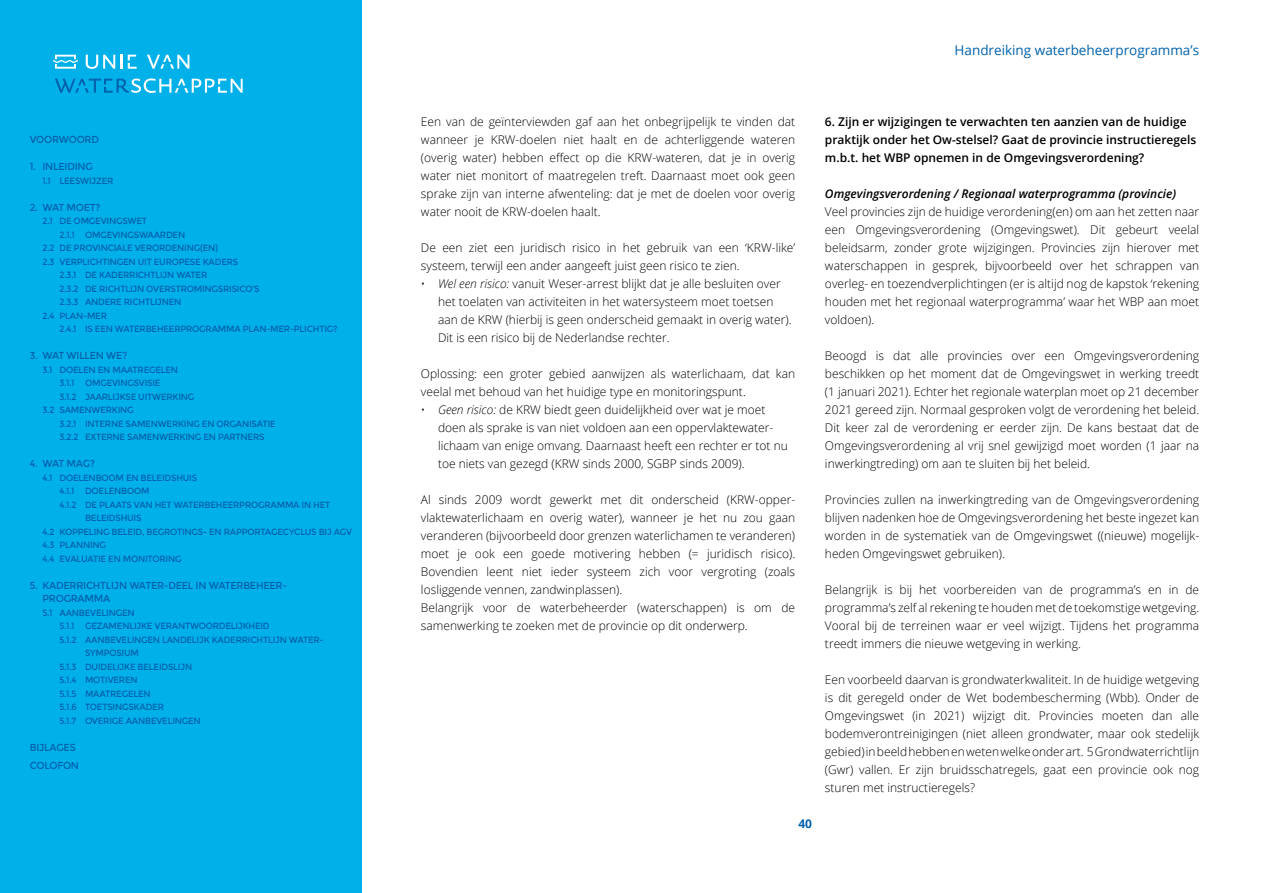
<style>
.page{position:relative;width:1263px;height:893px;background:#fff}
.page>*{position:absolute;margin:0;border:0;box-sizing:border-box;transform-origin:0 0}
.t1{font:13.5px "Open Sans";color:#0062ad}
.Leestekst{font:300 12px/18px "Open Sans";color:#000;text-align:justify}
.H3_voor_128851{font:600 12px/18px "Open Sans";color:#000}
.t2{font:italic 600 12px "Open Sans";color:#000}
.t3{font:700 12px "Open Sans";color:#0062ad}
.t4{font:10.2px/13.5px "Montserrat";letter-spacing:-.025em;color:#0062ad;scale:.96 1}
.t5{font:9px "Montserrat";letter-spacing:-.025em;color:#0062ad;scale:.96 1}
.s1{font-style:italic}
</style>
<div class="page">
<div style="left:0;top:0;width:361px;height:893px;background:#00b0e9"></div>
<svg style="left:53px;top:55px;width:25px;height:14px"></svg>
<svg style="left:86px;top:55px;width:29px;height:14px"></svg>
<hr style="left:120px;top:55px;width:3px;height:14px;background:#fff">
<svg style="left:128px;top:55px;width:9px;height:14px"></svg>
<svg style="left:147px;top:55px;width:42px;height:14px"></svg>
<svg style="left:55px;top:78px;width:188px;height:15px"></svg>
<p class="t4" style="left:30px;top:133px;width:74px">VOORWOORD</p>
<p class="t4" style="left:30px;top:160px;width:67px">1. INLEIDING</p>
<p class="t5" style="left:43px;top:175px;width:75px">1.1 LEESWIJZER</p>
<p class="t4" style="left:30px;top:201px;width:75px">2. WAT MOET?</p>
<p class="t5" style="left:43px;top:216px;width:110px">2.1 DE OMGEVINGSWET</p>
<p class="t5" style="left:60px;top:229px;width:132px">2.1.1 OMGEVINGSWAARDEN</p>
<p class="t5" style="left:43px;top:243px;width:184px">2.2 DE PROVINCIALE VERORDENING(EN)</p>
<p class="t5" style="left:43px;top:256px;width:205px">2.3 VERPLICHTINGEN UIT EUROPESE KADERS</p>
<p class="t5" style="left:60px;top:270px;width:155px">2.3.1 DE KADERRICHTLIJN WATER</p>
<p class="t5" style="left:60px;top:283px;width:210px">2.3.2 DE RICHTLIJN OVERSTROMINGSRISICO’S</p>
<p class="t5" style="left:60px;top:297px;width:128px">2.3.3 ANDERE RICHTLIJNEN</p>
<p class="t5" style="left:43px;top:310px;width:69px">2.4 PLAN-MER</p>
<p class="t5" style="left:60px;top:324px;width:291px">2.4.1 IS EEN WATERBEHEERPROGRAMMA PLAN-MER-PLICHTIG?</p>
<p class="t4" style="left:30px;top:349px;width:103px">3. WAT WILLEN WE?</p>
<p class="t5" style="left:43px;top:364px;width:143px">3.1 DOELEN EN MAATREGELEN</p>
<p class="t5" style="left:60px;top:378px;width:107px">3.1.1 OMGEVINGSVISIE</p>
<p class="t5" style="left:60px;top:391px;width:142px">3.1.2 JAARLIJKSE UITWERKING</p>
<p class="t5" style="left:43px;top:405px;width:97px">3.2 SAMENWERKING</p>
<p class="t5" style="left:60px;top:418px;width:227px">3.2.1 INTERNE SAMENWERKING EN ORGANISATIE</p>
<p class="t5" style="left:60px;top:432px;width:215px">3.2.2 EXTERNE SAMENWERKING EN PARTNERS</p>
<p class="t4" style="left:30px;top:457px;width:69px">4. WAT MAG?</p>
<p class="t5" style="left:43px;top:472px;width:163px">4.1 DOELENBOOM EN BELEIDSHUIS</p>
<p class="t5" style="left:60px;top:486px;width:95px">4.1.1 DOELENBOOM</p>
<p class="t5" style="left:60px;top:499px;width:284px">4.1.2 DE PLAATS VAN HET WATERBEHEERPROGRAMMA IN HET</p>
<p class="t5" style="left:85px;top:513px;width:60px">BELEIDSHUIS</p>
<p class="t5" style="left:43px;top:526px;width:324px">4.2 KOPPELING BELEID, BEGROTINGS- EN RAPPORTAGECYCLUS BIJ AGV</p>
<p class="t5" style="left:43px;top:540px;width:68px">4.3 PLANNING</p>
<p class="t5" style="left:43px;top:553px;width:146px">4.4 EVALUATIE EN MONITORING</p>
<p class="t4" style="left:43px;top:579px;width:256px;text-indent:-13px">5. KADERRICHTLIJN WATER-DEEL IN WATERBEHEER-<br>PROGRAMMA</p>
<p class="t5" style="left:43px;top:607px;width:97px">5.1 AANBEVELINGEN</p>
<p class="t5" style="left:60px;top:621px;width:220px">5.1.1 GEZAMENLIJKE VERANTWOORDELIJKHEID</p>
<p class="t5" style="left:60px;top:634px;width:277px">5.1.2 AANBEVELINGEN LANDELIJK KADERRICHTLIJN WATER-</p>
<p class="t5" style="left:85px;top:648px;width:58px">SYMPOSIUM</p>
<p class="t5" style="left:60px;top:661px;width:140px">5.1.3 DUIDELIJKE BELEIDSLIJN</p>
<p class="t5" style="left:60px;top:675px;width:83px">5.1.4 MOTIVEREN</p>
<p class="t5" style="left:60px;top:688px;width:97px">5.1.5 MAATREGELEN</p>
<p class="t5" style="left:60px;top:702px;width:110px">5.1.6 TOETSINGSKADER</p>
<p class="t5" style="left:60px;top:715px;width:149px">5.1.7 OVERIGE AANBEVELINGEN</p>
<p class="t4" style="left:30px;top:738px;width:53px;line-height:18px">BIJLAGES<br>COLOFON</p>
<p class="t1" style="left:954px;top:40px;width:246px">Handreiking waterbeheerprogramma’s</p>
<p class="Leestekst" style="left:421px;top:112px;width:376px">Een van de geïnterviewden gaf aan het onbegrijpelijk te vinden dat wanneer je KRW-doelen niet haalt en de achterliggende wateren (overig water) hebben effect op die KRW-wateren, dat je in overig water niet monitort of maatregelen treft. Daarnaast moet ook geen sprake zijn van interne afwenteling: dat je met de doelen voor overig water nooit de KRW-doelen haalt.</p>
<p class="Leestekst" style="left:421px;top:238px;width:376px">De een ziet een juridisch risico in het gebruik van een ‘KRW-like’ systeem, terwijl een ander aangeeft juist geen risico te zien.</p>
<p class="Leestekst" style="left:438px;top:274px;width:355px;text-align:left;text-indent:-17px">• <span class="s1">Wel een risico:</span> vanuit Weser-arrest blijkt dat je alle besluiten over het toelaten van activiteiten in het watersysteem moet toetsen aan de KRW (hierbij is geen onderscheid gemaakt in overig water).<br>Dit is een risico bij de Nederlandse rechter.</p>
<p class="Leestekst" style="left:421px;top:364px;width:376px">Oplossing: een groter gebied aanwijzen als waterlichaam, dat kan veelal met behoud van het huidige type en monitoringspunt.</p>
<p class="Leestekst" style="left:438px;top:400px;width:351px;text-align:left;text-indent:-17px">• <span class="s1">Geen risico:</span> de KRW biedt geen duidelijkheid over wat je moet doen als sprake is van niet voldoen aan een oppervlaktewater&shy;lichaam van enige omvang. Daarnaast heeft een rechter er tot nu toe niets van gezegd (KRW sinds 2000, SGBP sinds 2009).</p>
<p class="Leestekst" style="left:421px;top:490px;width:376px">Al sinds 2009 wordt gewerkt met dit onderscheid (KRW-opper&shy;vlaktewaterlichaam en overig water), wanneer je het nu zou gaan veranderen (bijvoorbeeld door grenzen waterlichamen te veranderen) moet je ook een goede motivering hebben (= juridisch risico).<br>Bovendien leent niet ieder systeem zich voor vergroting (zoals losliggende vennen, zandwinplassen).</p>
<p class="Leestekst" style="left:421px;top:598px;width:376px">Belangrijk voor de waterbeheerder (waterschappen) is om de samenwerking te zoeken met de provincie op dit onderwerp.</p>
<p class="t3" style="left:798px;top:815px;width:15px">40</p>
<p class="H3_voor_128851" style="left:825px;top:112px;width:373px">6. Zijn er wijzigingen te verwachten ten aanzien van de huidige praktijk onder het Ow-stelsel? Gaat de provincie instructieregels m.b.t. het WBP opnemen in de Omgevingsverordening?</p>
<h4 class="t2" style="left:825px;top:185px;width:353px">Omgevingsverordening / Regionaal waterprogramma (provincie)</h4>
<p class="Leestekst" style="left:825px;top:202px;width:376px">Veel provincies zijn de huidige verordening(en) om aan het zetten naar een Omgevingsverordening (Omgevingswet). Dit gebeurt veelal beleidsarm, zonder grote wijzigingen. Provincies zijn hierover met waterschappen in gesprek, bijvoorbeeld over het schrappen van overleg- en toezendverplichtingen (er is altijd nog de kapstok ‘rekening houden met het regionaal waterprogramma’ waar het WBP aan moet voldoen).</p>
<p class="Leestekst" style="left:825px;top:346px;width:376px">Beoogd is dat alle provincies over een Omgevingsverordening beschikken op het moment dat de Omgevingswet in werking treedt (1 januari 2021). Echter het regionale waterplan moet op 21 december 2021 gereed zijn. Normaal gesproken volgt de verordening het beleid.<br>Dit keer zal de verordening er eerder zijn. De kans bestaat dat de Omgevingsverordening al vrij snel gewijzigd moet worden (1 jaar na inwerkingtreding) om aan te sluiten bij het beleid.</p>
<p class="Leestekst" style="left:825px;top:490px;width:376px">Provincies zullen na inwerkingtreding van de Omgevingsverordening blijven nadenken hoe de Omgevingsverordening het beste ingezet kan worden in de systematiek van de Omgevingswet ((nieuwe) mogelijk&shy;heden Omgevingswet gebruiken).</p>
<p class="Leestekst" style="left:825px;top:580px;width:376px">Belangrijk is bij het voorbereiden van de programma’s en in de programma’s zelf al rekening te houden met de toekomstige wetgeving.<br>Vooral bij de terreinen waar er veel wijzigt. Tijdens het programma treedt immers die nieuwe wetgeving in werking.</p>
<p class="Leestekst" style="left:825px;top:670px;width:376px">Een voorbeeld daarvan is grondwaterkwaliteit. In de huidige wetgeving is dit geregeld onder de Wet bodembescherming (Wbb). Onder de Omgevingswet (in 2021) wijzigt dit. Provincies moeten dan alle bodemverontreinigingen (niet alleen grondwater, maar ook stedelijk gebied) in beeld hebben en weten welke onder art. 5 Grondwaterrichtlijn (Gwr) vallen. Er zijn bruidsschatregels, gaat een provincie ook nog sturen met instructieregels?</p>
</div>
